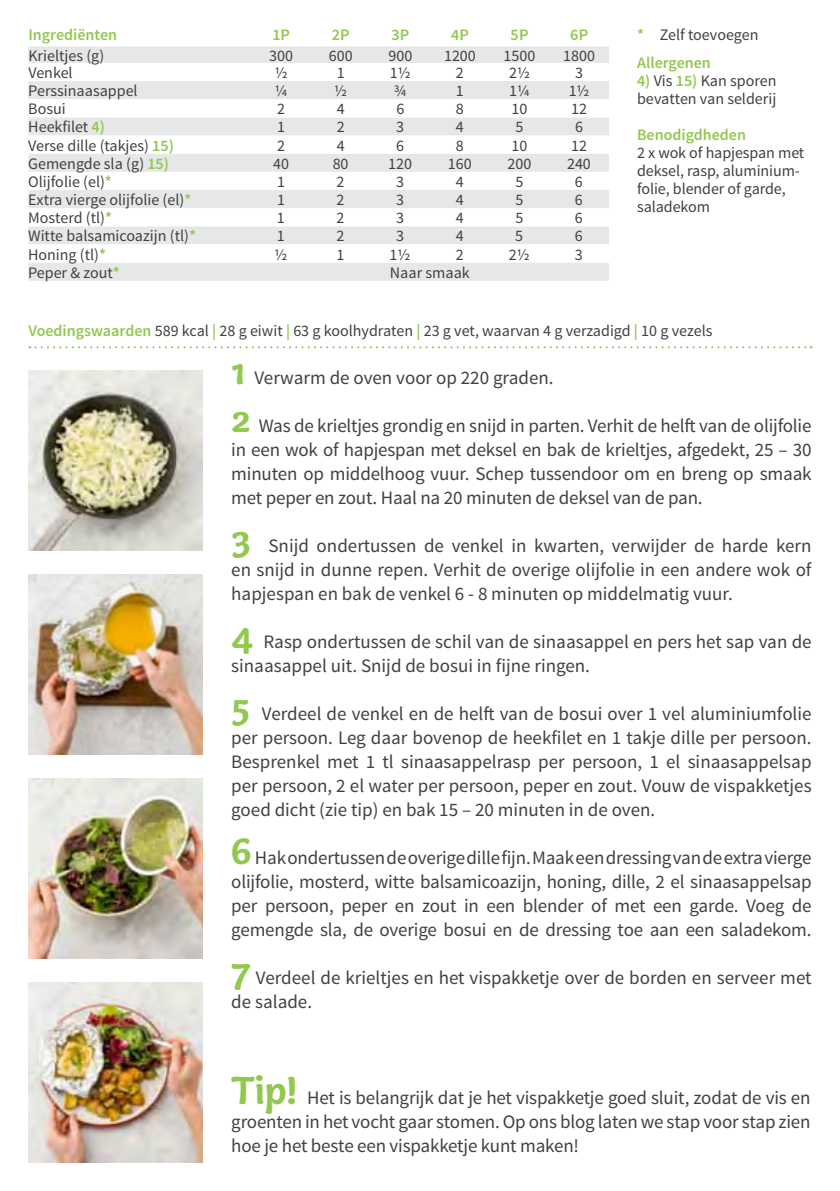
<style>
.page{position:relative;width:840px;height:1191px;background:#fff}
.page>*{position:absolute;margin:0;border:0;box-sizing:border-box;transform-origin:0 0}
.t1{font:19px/24px "Source Sans Pro";color:#414042;text-align:justify}
.t2{font:16px/18px "Source Sans Pro";color:#414042}
.t3{font:600 16px "Source Sans Pro";color:#91c84e}
.s1{font-weight:600;color:#91c84e}
.s2{font-family:"Capucine Basic";font-weight:700;font-size:40px;color:#91c84e}
</style>
<div class="page">
<svg style="left:29px;top:346px;width:782px;height:2px"></svg>
<img style="left:28px;top:574px;width:175px;height:180px">
<img style="left:28px;top:370px;width:175px;height:180px">
<img style="left:28px;top:778px;width:175px;height:180px">
<img style="left:28px;top:982px;width:175px;height:180px">
<div style="left:28px;top:46px;width:580px;height:235px;background:#e6e7e8"></div>
<svg style="left:28px;top:63px;width:580px;height:199px"></svg>
<p class="t3" style="left:28px;top:25px;width:90px">Ingrediënten</p>
<p class="t3" style="left:272px;top:25px;width:19px">1P</p>
<p class="t3" style="left:332px;top:25px;width:19px">2P</p>
<p class="t3" style="left:391px;top:25px;width:19px">3P</p>
<p class="t3" style="left:451px;top:25px;width:19px">4P</p>
<p class="t3" style="left:510px;top:25px;width:19px">5P</p>
<p class="t3" style="left:570px;top:25px;width:19px">6P</p>
<p class="t2" style="left:28px;top:47px;width:77px">Krieltjes (g)</p>
<p class="t2" style="left:269px;top:47px;width:25px">300</p>
<p class="t2" style="left:329px;top:47px;width:25px">600</p>
<p class="t2" style="left:388px;top:47px;width:25px">900</p>
<p class="t2" style="left:444px;top:47px;width:33px">1200</p>
<p class="t2" style="left:503px;top:47px;width:33px">1500</p>
<p class="t2" style="left:563px;top:47px;width:33px">1800</p>
<p class="t2" style="left:28px;top:64px;width:46px">Venkel</p>
<p class="t2" style="left:274px;top:64px;width:14px">½</p>
<p class="t2" style="left:336px;top:64px;width:9px">1</p>
<p class="t2" style="left:389px;top:64px;width:22px">1½</p>
<p class="t2" style="left:455px;top:64px;width:9px">2</p>
<p class="t2" style="left:509px;top:64px;width:22px">2½</p>
<p class="t2" style="left:575px;top:64px;width:9px">3</p>
<p class="t2" style="left:28px;top:82px;width:111px">Perssinaasappel</p>
<p class="t2" style="left:275px;top:82px;width:14px">¼</p>
<p class="t2" style="left:334px;top:82px;width:14px">½</p>
<p class="t2" style="left:394px;top:82px;width:14px">¾</p>
<p class="t2" style="left:455px;top:82px;width:9px">1</p>
<p class="t2" style="left:509px;top:82px;width:22px">1¼</p>
<p class="t2" style="left:568px;top:82px;width:22px">1½</p>
<p class="t2" style="left:28px;top:100px;width:39px">Bosui</p>
<p class="t2" style="left:277px;top:100px;width:9px">2</p>
<p class="t2" style="left:336px;top:100px;width:9px">4</p>
<p class="t2" style="left:396px;top:100px;width:9px">6</p>
<p class="t2" style="left:455px;top:100px;width:9px">8</p>
<p class="t2" style="left:511px;top:100px;width:17px">10</p>
<p class="t2" style="left:571px;top:100px;width:17px">12</p>
<p class="t2" style="left:28px;top:118px;width:78px">Heekfilet <span class="s1">4)</span></p>
<p class="t2" style="left:277px;top:118px;width:9px">1</p>
<p class="t2" style="left:336px;top:118px;width:9px">2</p>
<p class="t2" style="left:396px;top:118px;width:9px">3</p>
<p class="t2" style="left:455px;top:118px;width:9px">4</p>
<p class="t2" style="left:515px;top:118px;width:9px">5</p>
<p class="t2" style="left:574px;top:118px;width:9px">6</p>
<p class="t2" style="left:28px;top:137px;width:147px">Verse dille (takjes) <span class="s1">15)</span></p>
<p class="t2" style="left:277px;top:137px;width:9px">2</p>
<p class="t2" style="left:336px;top:137px;width:9px">4</p>
<p class="t2" style="left:396px;top:137px;width:9px">6</p>
<p class="t2" style="left:455px;top:137px;width:9px">8</p>
<p class="t2" style="left:511px;top:137px;width:17px">10</p>
<p class="t2" style="left:570px;top:137px;width:17px">12</p>
<p class="t2" style="left:28px;top:155px;width:142px">Gemengde sla (g) <span class="s1">15)</span></p>
<p class="t2" style="left:273px;top:155px;width:17px">40</p>
<p class="t2" style="left:332px;top:155px;width:17px">80</p>
<p class="t2" style="left:388px;top:155px;width:25px">120</p>
<p class="t2" style="left:447px;top:155px;width:25px">160</p>
<p class="t2" style="left:507px;top:155px;width:25px">200</p>
<p class="t2" style="left:566px;top:155px;width:25px">240</p>
<p class="t2" style="left:28px;top:173px;width:85px">Olijfolie (el)<span class="s1">*</span></p>
<p class="t2" style="left:277px;top:173px;width:9px">1</p>
<p class="t2" style="left:336px;top:173px;width:9px">2</p>
<p class="t2" style="left:396px;top:173px;width:9px">3</p>
<p class="t2" style="left:455px;top:173px;width:9px">4</p>
<p class="t2" style="left:515px;top:173px;width:9px">5</p>
<p class="t2" style="left:574px;top:173px;width:9px">6</p>
<p class="t2" style="left:28px;top:191px;width:165px">Extra vierge olijfolie (el)<span class="s1">*</span></p>
<p class="t2" style="left:277px;top:191px;width:9px">1</p>
<p class="t2" style="left:336px;top:191px;width:9px">2</p>
<p class="t2" style="left:396px;top:191px;width:9px">3</p>
<p class="t2" style="left:455px;top:191px;width:9px">4</p>
<p class="t2" style="left:515px;top:191px;width:9px">5</p>
<p class="t2" style="left:574px;top:191px;width:9px">6</p>
<p class="t2" style="left:28px;top:209px;width:85px">Mosterd (tl)<span class="s1">*</span></p>
<p class="t2" style="left:277px;top:209px;width:9px">1</p>
<p class="t2" style="left:336px;top:209px;width:9px">2</p>
<p class="t2" style="left:396px;top:209px;width:9px">3</p>
<p class="t2" style="left:455px;top:209px;width:9px">4</p>
<p class="t2" style="left:515px;top:209px;width:9px">5</p>
<p class="t2" style="left:574px;top:209px;width:9px">6</p>
<p class="t2" style="left:28px;top:227px;width:169px">Witte balsamicoazijn (tl)<span class="s1">*</span></p>
<p class="t2" style="left:277px;top:227px;width:9px">1</p>
<p class="t2" style="left:336px;top:227px;width:9px">2</p>
<p class="t2" style="left:396px;top:227px;width:9px">3</p>
<p class="t2" style="left:455px;top:227px;width:9px">4</p>
<p class="t2" style="left:515px;top:227px;width:9px">5</p>
<p class="t2" style="left:574px;top:227px;width:9px">6</p>
<p class="t2" style="left:28px;top:245px;width:80px">Honing (tl)<span class="s1">*</span></p>
<p class="t2" style="left:274px;top:245px;width:14px">½</p>
<p class="t2" style="left:336px;top:245px;width:9px">1</p>
<p class="t2" style="left:389px;top:245px;width:22px">1½</p>
<p class="t2" style="left:455px;top:245px;width:9px">2</p>
<p class="t2" style="left:508px;top:245px;width:22px">2½</p>
<p class="t2" style="left:574px;top:245px;width:9px">3</p>
<p class="t2" style="left:28px;top:264px;width:93px">Peper &amp; zout<span class="s1">*</span></p>
<p class="t2" style="left:389px;top:264px;width:81px">Naar smaak</p>
<p class="t2" style="left:636px;top:21px;width:123px;line-height:28px"><span class="s1">*</span> Zelf toevoegen<br><span class="s1">Allergenen</span></p>
<p class="t2" style="left:636px;top:72px;width:141px"><span class="s1">4)</span> Vis <span class="s1">15)</span> Kan sporen bevatten van selderij</p>
<p class="t3" style="left:636px;top:125px;width:110px">Benodigdheden</p>
<p class="t2" style="left:636px;top:144px;width:169px">2 x wok of hapjespan met deksel, rasp, aluminium&shy;folie, blender of garde, saladekom</p>
<p class="t2" style="left:28px;top:321px;width:685px"><span class="s1">Voedingswaarden</span> 589 kcal <span class="s1">|</span> 28 g eiwit <span class="s1">|</span> 63 g koolhydraten <span class="s1">|</span> 23 g vet, waarvan 4 g verzadigd <span class="s1">|</span> 10 g vezels</p>
<p class="t1" style="left:231px;top:366px;width:323px"><span class="s2">1</span> Verwarm de oven voor op 220 graden.</p>
<p class="t1" style="left:231px;top:414px;width:581px"><span class="s2">2</span> Was de krieltjes grondig en snijd in parten. Verhit de helft van de olijfolie in een wok of hapjespan met deksel en bak de krieltjes, afgedekt, 25 – 30 minuten op middelhoog vuur. Schep tussendoor om en breng op smaak met peper en zout. Haal na 20 minuten de deksel van de pan.</p>
<p class="t1" style="left:231px;top:534px;width:581px"><span class="s2">3</span> Snijd ondertussen de venkel in kwarten, verwijder de harde kern en snijd in dunne repen. Verhit de overige olijfolie in een andere wok of hapjespan en bak de venkel 6 - 8 minuten op middelmatig vuur.</p>
<p class="t1" style="left:231px;top:630px;width:581px"><span class="s2">4</span> Rasp ondertussen de schil van de sinaasappel en pers het sap van de sinaasappel uit. Snijd de bosui in fijne ringen.</p>
<p class="t1" style="left:231px;top:702px;width:581px"><span class="s2">5</span> Verdeel de venkel en de helft van de bosui over 1 vel aluminiumfolie per persoon. Leg daar bovenop de heekfilet en 1 takje dille per persoon.<br>Besprenkel met 1 tl sinaasappelrasp per persoon, 1 el sinaasappelsap per persoon, 2 el water per persoon, peper en zout. Vouw de vispakketjes goed dicht (zie tip) en bak 15 – 20 minuten in de oven.</p>
<p class="t1" style="left:231px;top:846px;width:581px"><span class="s2">6</span> Hak ondertussen de overige dille fijn. Maak een dressing van de extra vierge olijfolie, mosterd, witte balsamicoazijn, honing, dille, 2 el sinaasappelsap per persoon, peper en zout in een blender of met een garde. Voeg de gemengde sla, de overige bosui en de dressing toe aan een saladekom.</p>
<p class="t1" style="left:231px;top:966px;width:581px"><span class="s2">7</span> Verdeel de krieltjes en het vispakketje over de borden en serveer met de salade.</p>
<p class="t1" style="left:231px;top:1086px;width:580px"><span class="s2">Tip!</span> Het is belangrijk dat je het vispakketje goed sluit, zodat de vis en groenten in het vocht gaar stomen. Op ons blog laten we stap voor stap zien hoe je het beste een vispakketje kunt maken!</p>
</div>
